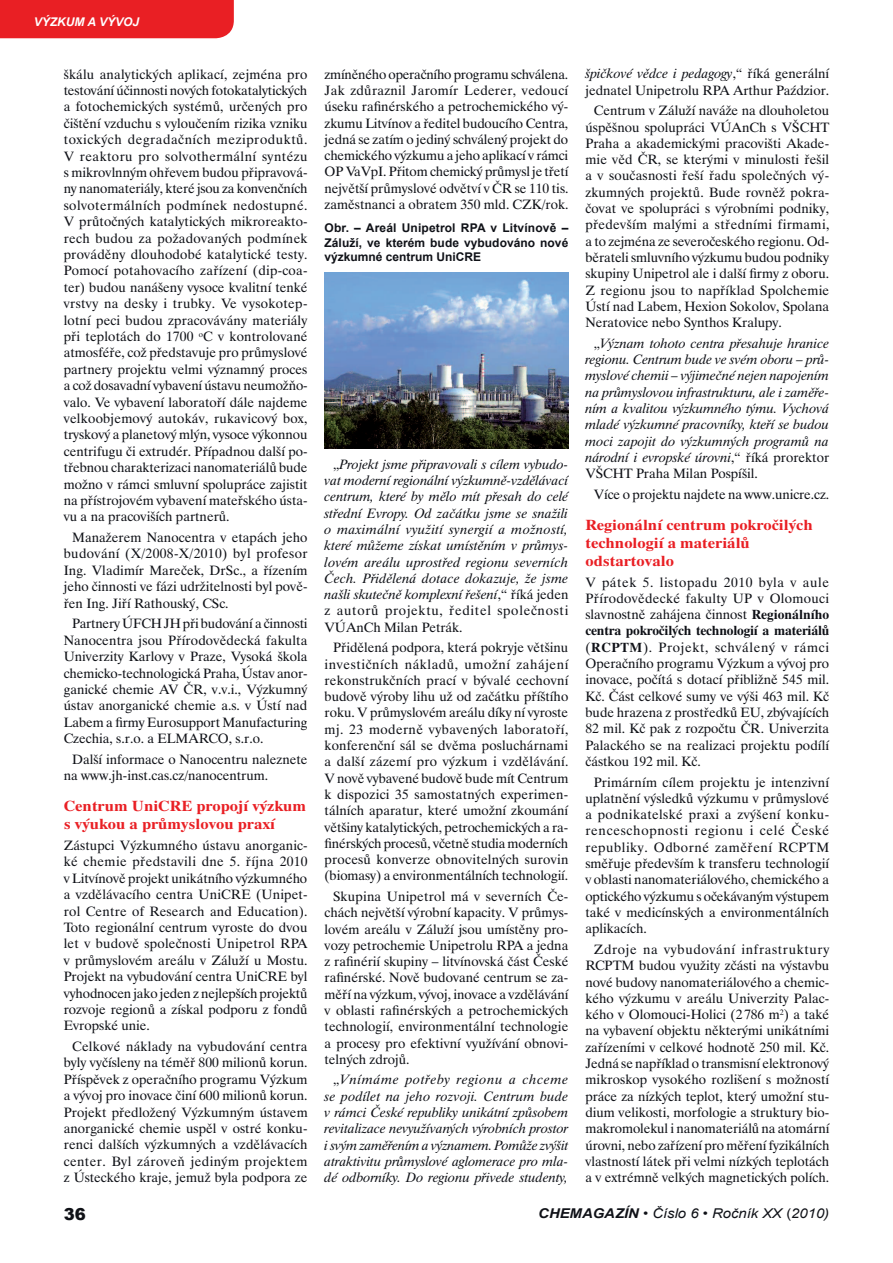
<style>
.page{position:relative;width:893px;height:1263px;background:#fff}
.page>*{position:absolute;margin:0;border:0;box-sizing:border-box;transform-origin:0 0}
.t1{font:900 16.5px "Arial";color:#0f1117}
.Mezinadpis{font:700 15px/18.1px "Dutch 801 BTCE";color:#e91f24;scale:1.1 1}
.Základní_text{font:13.5px/16.4px "Dutch 801 BTCE";color:#0f1117;text-align:justify}
.Základní_text-2{font:italic 13.5px/16.4px "Dutch 801 BTCE";color:#0f1117;text-align:justify}
.t2{font:italic 13.5px "Arial";color:#0f1117;scale:1.1 1}
.Obr_Tab{font:700 12px/14.5px "Arial";letter-spacing:.005em;color:#0f1117;text-align:justify}
.Hlavička{font:italic 700 12px "Arial";color:#fff}
.s1{font-style:normal}
.s2{font-style:italic}
.s3{font-weight:700}
</style>
<div class="page">
<div style="left:0;top:0;width:234px;height:38px;background:#e91f24"></div>
<img style="left:325px;top:272px;width:244px;height:176px">
<p class="Hlavička" style="left:34px;top:14px;width:107px">VÝZKUM A VÝVOJ</p>
<p class="Základní_text" style="left:64px;top:66px;width:245px">škálu analytických aplikací, zejména pro testování účinnosti nových fotokatalytických a fotochemických systémů, určených pro čištění vzduchu s vyloučením rizika vzniku toxických degradačních meziproduktů.<br>V reaktoru pro solvothermální syntézu s mikrovlnným ohřevem budou připravová&shy;ny nanomateriály, které jsou za konvenčních solvotermálních podmínek nedostupné.<br>V průtočných katalytických mikroreakto&shy;rech budou za požadovaných podmínek prováděny dlouhodobé katalytické testy.<br>Pomocí potahovacího zařízení (dip-coa&shy;ter) budou nanášeny vysoce kvalitní tenké vrstvy na desky i trubky. Ve vysokotep&shy;lotní peci budou zpracovávány materiály při teplotách do 1700 <sup>o</sup>C v kontrolované atmosféře, což představuje pro průmyslové partnery projektu velmi významný proces a což dosavadní vybavení ústavu neumožňo&shy;valo. Ve vybavení laboratoří dále najdeme velkoobjemový autokáv, rukavicový box, tryskový a planetový mlýn, vysoce výkonnou centrifugu či extrudér. Případnou další po&shy;třebnou charakterizaci nanomateriálů bude možno v rámci smluvní spolupráce zajistit na přístrojovém vybavení mateřského ústa&shy;vu a na pracoviších partnerů.</p>
<p class="Základní_text" style="left:64px;top:529px;width:245px;text-indent:8px">Manažerem Nanocentra v etapách jeho budování (X/2008-X/2010) byl profesor Ing. Vladimír Mareček, DrSc., a řízením jeho činnosti ve fázi udržitelnosti byl pově&shy;řen Ing. Jiří Rathouský, CSc.</p>
<p class="Základní_text" style="left:64px;top:615px;width:245px;text-indent:8px">Partnery ÚFCH JH při budování a činnosti Nanocentra jsou Přírodovědecká fakulta Univerzity Karlovy v Praze, Vysoká škola chemicko-technologická Praha, Ústav anor&shy;ganické chemie AV ČR, v.v.i., Výzkumný ústav anorganické chemie a.s. v Ústí nad Labem a firmy Eurosupport Manufacturing Czechia, s.r.o. a ELMARCO, s.r.o.</p>
<p class="Základní_text" style="left:64px;top:751px;width:245px;text-indent:8px">Další informace o Nanocentru naleznete na www.jh-inst.cas.cz/nanocentrum.</p>
<p class="Mezinadpis" style="left:64px;top:797px;width:222px">Centrum UniCRE propojí výzkum s výukou a průmyslovou praxí</p>
<p class="Základní_text" style="left:64px;top:837px;width:245px">Zástupci Výzkumného ústavu anorganic&shy;ké chemie představili dne 5. října 2010 v Litvínově projekt unikátního výzkumného a vzdělávacího centra UniCRE (Unipet&shy;rol Centre of Research and Education).<br>Toto regionální centrum vyroste do dvou let v budově společnosti Unipetrol RPA v průmyslovém areálu v Záluží u Mostu.<br>Projekt na vybudování centra UniCRE byl vyhodnocen jako jeden z nejlepších projektů rozvoje regionů a získal podporu z fondů Evropské unie.</p>
<p class="Základní_text" style="left:64px;top:1038px;width:245px;text-indent:8px">Celkové náklady na vybudování centra byly vyčísleny na téměř 800 milionů korun.<br>Příspěvek z operačního programu Výzkum a vývoj pro inovace činí 600 milionů korun.<br>Projekt předložený Výzkumným ústavem anorganické chemie uspěl v ostré konku&shy;renci dalších výzkumných a vzdělávacích center. Byl zároveň jediným projektem z Ústeckého kraje, jemuž byla podpora ze</p>
<p class="Základní_text" style="left:325px;top:66px;width:245px">zmíněného operačního programu schválena.<br>Jak zdůraznil Jaromír Lederer, vedoucí úseku rafinérského a petrochemického vý&shy;zkumu Litvínov a ředitel budoucího Centra, jedná se zatím o jediný schválený projekt do chemického výzkumu a jeho aplikací v rámci OP VaVpI. Přitom chemický průmysl je třetí největší průmyslové odvětví v ČR se 110 tis. zaměstnanci a obratem 350 mld. CZK/rok.</p>
<p class="Obr_Tab" style="left:325px;top:221px;width:245px">Obr. – Areál Unipetrol RPA v Litvínově – Záluží, ve kterém bude vybudováno nové výzkumné centrum UniCRE</p>
<p class="Základní_text-2" style="left:325px;top:456px;width:245px;text-indent:8px"><span class="s1">„</span>Projekt jsme připravovali s cílem vybudo&shy;vat moderní regionální výzkumně-vzdělávací centrum, které by mělo mít přesah do celé střední Evropy. Od začátku jsme se snažili o maximální využití synergií a možností, které můžeme získat umístěním v průmys&shy;lovém areálu uprostřed regionu severních Čech. Přidělená dotace dokazuje, že jsme našli skutečně komplexní řešení<span class="s1">,“ říká jeden z autorů projektu, ředitel společnosti VÚAnCh Milan Petrák.</span></p>
<p class="Základní_text" style="left:325px;top:639px;width:245px;text-indent:8px">Přidělená podpora, která pokryje většinu investičních nákladů, umožní zahájení rekonstrukčních prací v bývalé cechovní budově výroby lihu už od začátku příštího roku. V průmyslovém areálu díky ní vyroste mj. 23 moderně vybavených laboratoří, konferenční sál se dvěma posluchárnami a další zázemí pro výzkum i vzdělávání.<br>V nově vybavené budově bude mít Centrum k dispozici 35 samostatných experimen&shy;tálních aparatur, které umožní zkoumání většiny katalytických, petrochemických a ra&shy;finérských procesů, včetně studia moderních procesů konverze obnovitelných surovin (biomasy) a environmentálních technologií.</p>
<p class="Základní_text" style="left:325px;top:888px;width:245px;text-indent:8px">Skupina Unipetrol má v severních Če&shy;chách největší výrobní kapacity. V průmys&shy;lovém areálu v Záluží jsou umístěny pro&shy;vozy petrochemie Unipetrolu RPA a jedna z rafinérií skupiny – litvínovská část České rafinérské. Nově budované centrum se za&shy;měří na výzkum, vývoj, inovace a vzdělávání v oblasti rafinérských a petrochemických technologií, environmentální technologie a procesy pro efektivní využívání obnovi&shy;telných zdrojů.</p>
<p class="Základní_text-2" style="left:325px;top:1071px;width:245px;text-indent:8px"><span class="s1">„</span>Vnímáme potřeby regionu a chceme se podílet na jeho rozvoji. Centrum bude v rámci České republiky unikátní způsobem revitalizace nevyužívaných výrobních prostor i svým zaměřením a významem. Pomůže zvýšit atraktivitu průmyslové aglomerace pro mla&shy;dé odborníky. Do regionu přivede studenty,</p>
<p class="Základní_text" style="left:585px;top:65px;width:245px"><span class="s2">špičkové vědce i pedagogy</span>,“ říká generální jednatel Unipetrolu RPA Arthur Paździor.</p>
<p class="Základní_text" style="left:585px;top:102px;width:245px;text-indent:8px">Centrum v Záluží naváže na dlouholetou úspěšnou spolupráci VÚAnCh s VŠCHT Praha a akademickými pracovišti Akade&shy;mie věd ČR, se kterými v minulosti řešil a v současnosti řeší řadu společných vý&shy;zkumných projektů. Bude rovněž pokra&shy;čovat ve spolupráci s výrobními podniky, především malými a středními firmami, a to zejména ze severočeského regionu. Od&shy;běrateli smluvního výzkumu budou podniky skupiny Unipetrol ale i další firmy z oboru.<br>Z regionu jsou to například Spolchemie Ústí nad Labem, Hexion Sokolov, Spolana Neratovice nebo Synthos Kralupy.</p>
<p class="Základní_text-2" style="left:585px;top:335px;width:245px;text-indent:8px"><span class="s1">„</span>Význam tohoto centra přesahuje hranice regionu. Centrum bude ve svém oboru – prů&shy;myslové chemii – výjimečné nejen napojením na průmyslovou infrastrukturu, ale i zaměře&shy;ním a kvalitou výzkumného týmu. Vychová mladé výzkumné pracovníky, kteří se budou moci zapojit do výzkumných programů na národní i evropské úrovni<span class="s1">,“ říká prorektor VŠCHT Praha Milan Pospíšil.</span></p>
<p class="Základní_text" style="left:594px;top:486px;width:237px">Více o projektu najdete na www.unicre.cz.</p>
<p class="Mezinadpis" style="left:585px;top:515px;width:208px">Regionální centrum pokročilých technologií a materiálů odstartovalo</p>
<p class="Základní_text" style="left:585px;top:574px;width:245px">V pátek 5. listopadu 2010 byla v aule Přírodovědecké fakulty UP v Olomouci slavnostně zahájena činnost <span class="s3">Regionálního centra pokročilých technologií a materiálů </span>(<span class="s3">RCPTM</span>). Projekt, schválený v rámci Operačního programu Výzkum a vývoj pro inovace, počítá s dotací přibližně 545 mil.<br>Kč. Část celkové sumy ve výši 463 mil. Kč bude hrazena z prostředků EU, zbývajících 82 mil. Kč pak z rozpočtu ČR. Univerzita Palackého se na realizaci projektu podílí částkou 192 mil. Kč.</p>
<p class="Základní_text" style="left:585px;top:773px;width:245px;text-indent:8px">Primárním cílem projektu je intenzivní uplatnění výsledků výzkumu v průmyslové a podnikatelské praxi a zvýšení konku&shy;renceschopnosti regionu i celé České republiky. Odborné zaměření RCPTM směřuje především k transferu technologií v oblasti nanomateriálového, chemického a optického výzkumu s očekávaným výstupem také v medicínských a environmentálních aplikacích.</p>
<p class="Základní_text" style="left:585px;top:941px;width:245px;text-indent:8px">Zdroje na vybudování infrastruktury RCPTM budou využity zčásti na výstavbu nové budovy nanomateriálového a chemic&shy;kého výzkumu v areálu Univerzity Palac&shy;kého v Olomouci-Holici (2786 m<sup>2</sup>) a také na vybavení objektu některými unikátními zařízeními v celkové hodnotě 250 mil. Kč.<br>Jedná se například o transmisní elektronový mikroskop vysokého rozlišení s možností práce za nízkých teplot, který umožní stu&shy;dium velikosti, morfologie a struktury bio&shy;makromolekul i nanomateriálů na atomární úrovni, nebo zařízení pro měření fyzikálních vlastností látek při velmi nízkých teplotách a v extrémně velkých magnetických polích.</p>
<p class="t1" style="left:64px;top:1202px;width:24px">36</p>
<p class="t2" style="left:538px;top:1204px;width:266px"><span class="s3">CHEMAGAZÍN</span> • Číslo 6 • Ročník XX <span class="s1">(</span>2010)</p>
</div>
